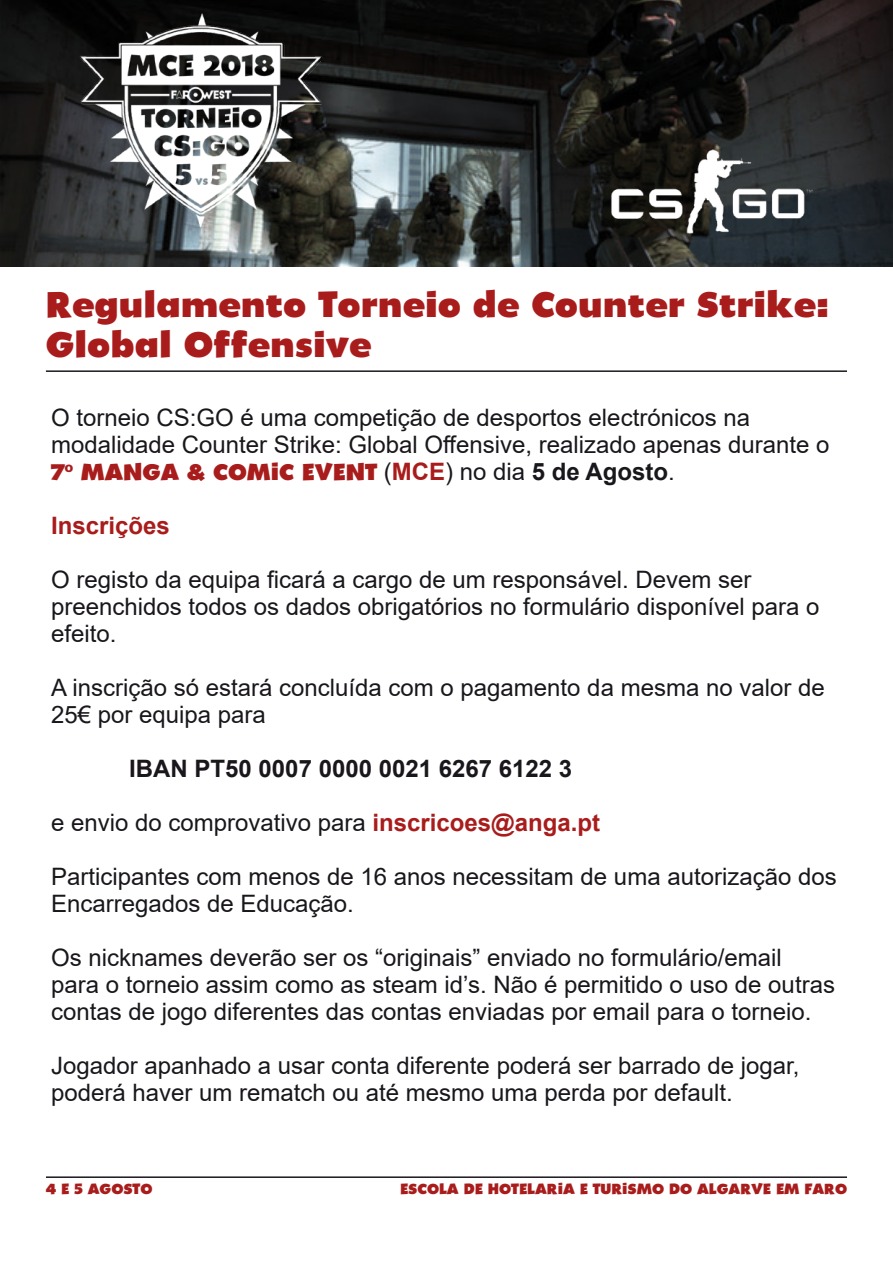
<style>
.page{position:relative;width:893px;height:1263px;background:#fff}
.page>*{position:absolute;margin:0;border:0;box-sizing:border-box;transform-origin:0 0}
.White_Stroke_10{font:700 33px/39.6px "Walibi";color:#a91c1c}
.Paragraph_Style_1{font:24px/27px "Arial";color:#1a171c}
.Paragraph_Style_1-2{font:700 24px "Arial";color:#1a171c}
.Paragraph_Style_1-3{font:700 24px "Arial";color:#a91c1c}
.Paragraph_Style_1-4{font:700 21px "Walibi";color:#a91c1c}
.t1{font:700 13.5px "Walibi";color:#a91c1c}
.s1{font-family:"Arial";font-weight:900}
.s2{font-family:"Arial";font-weight:400;font-size:24px;color:#1a171c}
.s3{font-family:"Arial";font-size:24px}
.s4{font-family:"Arial";font-size:24px;color:#1a171c}
.s5{font-weight:700;color:#a91c1c}
</style>
<div class="page">
<hr style="left:46px;top:1176px;width:801px;height:2px;background:#1a171c">
<hr style="left:46px;top:370px;width:801px;height:2px;background:#1a171c">
<img style="left:0;top:0;width:893px;height:267px">
<img style="left:72px;top:2px;width:253px;height:253px">
<img style="left:611px;top:138px;width:202px;height:108px">
<p class="White_Stroke_10" style="left:46px;top:285px;width:785px">Regulamento Torneio de Counter Strike:<br>Global Offensive</p>
<p class="Paragraph_Style_1" style="left:51px;top:403px;width:780px">O torneio CS:GO é uma competição de desportos electrónicos na modalidade Counter Strike: Global Offensive, realizado apenas durante o</p>
<p class="Paragraph_Style_1-4" style="left:51px;top:458px;width:625px">7<span class="s1">º</span> MANGA &amp; COMIC EVENT <span class="s2">(</span><span class="s3">MCE</span><span class="s2">) no dia</span> <span class="s4">5 de Agosto</span><span class="s2">.</span></p>
<p class="Paragraph_Style_1-3" style="left:51px;top:508px;width:120px">Inscrições</p>
<p class="Paragraph_Style_1" style="left:51px;top:565px;width:770px">O registo da equipa ficará a cargo de um responsável. Devem ser preenchidos todos os dados obrigatórios no formulário disponível para o efeito.</p>
<p class="Paragraph_Style_1" style="left:51px;top:673px;width:775px">A inscrição só estará concluída com o pagamento da mesma no valor de<br>25€ por equipa para</p>
<p class="Paragraph_Style_1-2" style="left:129px;top:751px;width:444px">IBAN PT50 0007 0000 0021 6267 6122 3</p>
<p class="Paragraph_Style_1" style="left:51px;top:808px;width:550px">e envio do comprovativo para <span class="s5">inscricoes@anga.pt</span></p>
<p class="Paragraph_Style_1" style="left:51px;top:862px;width:787px">Participantes com menos de 16 anos necessitam de uma autorização dos</p>
<p class="Paragraph_Style_1" style="left:51px;top:889px;width:304px">Encarregados de Educação.</p>
<p class="Paragraph_Style_1" style="left:51px;top:943px;width:785px">Os nicknames deverão ser os “originais” enviado no formulário/email para o torneio assim como as steam id’s. Não é permitido o uso de outras contas de jogo diferentes das contas enviadas por email para o torneio.</p>
<p class="Paragraph_Style_1" style="left:51px;top:1051px;width:750px">Jogador apanhado a usar conta diferente poderá ser barrado de jogar, poderá haver um rematch ou até mesmo uma perda por default.</p>
<p class="t1" style="left:46px;top:1180px;width:108px">4 E 5 AGOSTO</p>
<p class="t1" style="left:400px;top:1180px;width:449px">ESCOLA DE HOTELARIA E TURISMO DO ALGARVE EM FARO</p>
</div>
